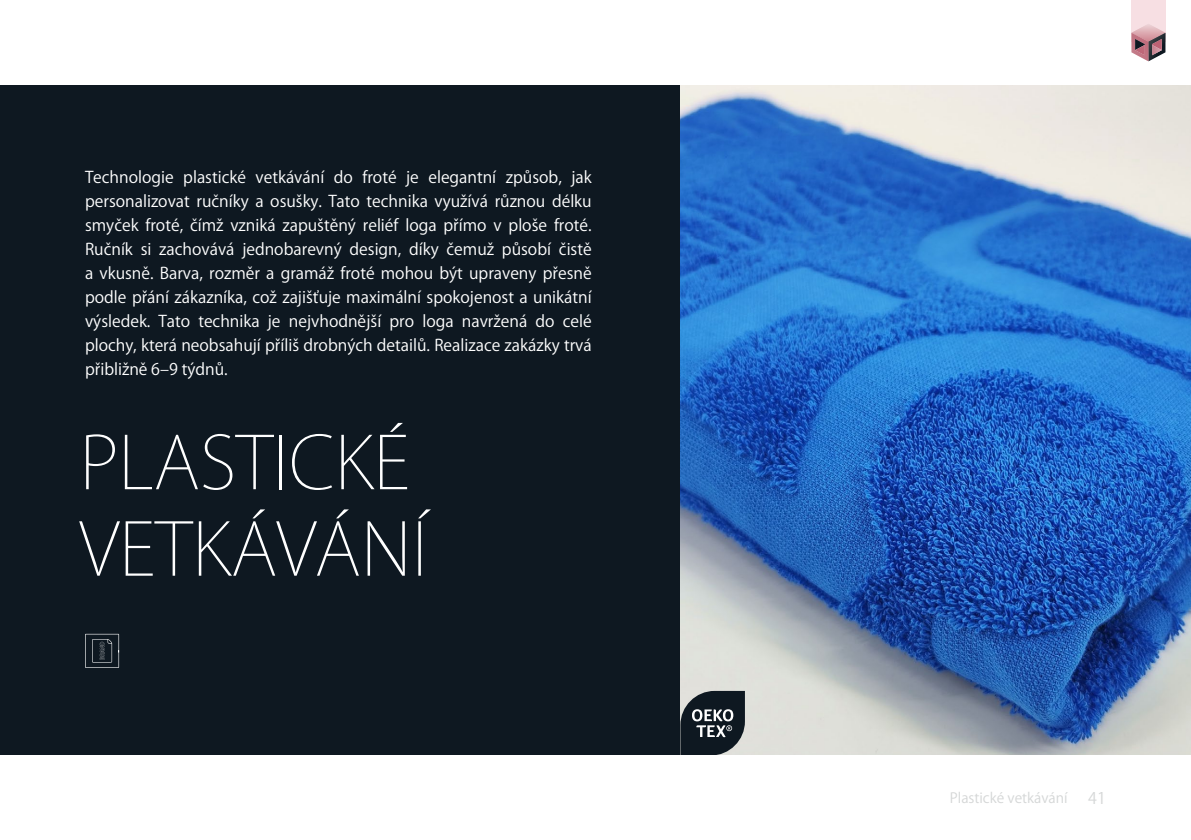
<style>
.page{position:relative;width:1191px;height:840px;background:#fff}
.page>*{position:absolute;margin:0;border:0;box-sizing:border-box;transform-origin:0 0}
.t1{font:200 72px "Koz Go Pr 6 N";color:#fff}
.t2{font:16px/24px "Koz Go Pr 6 N";color:#fff;text-align:justify}
.t3{font:16px "Koz Go Pr 6 N";color:#d5d7d7}
.t4{font:14px "Koz Go Pr 6 N";color:#d5d7d7}
</style>
<div class="page">
<div style="left:0;top:85px;width:680px;height:669px;background:#0e1821"></div>
<img style="left:680px;top:85px;width:511px;height:669px">
<svg style="left:1131px;top:0;width:34px;height:61px;background:#ceaeb5"></svg>
<svg style="left:85px;top:633px;width:34px;height:34px"></svg>
<svg style="left:680px;top:690px;width:65px;height:64px;background:#41494f"></svg>
<p class="t2" style="left:85px;top:165px;width:508px">Technologie plastické vetkávání do froté je elegantní způsob, jak personalizovat ručníky a osušky. Tato technika využívá různou délku smyček froté, čímž vzniká zapuštěný reliéf loga přímo v ploše froté.<br>Ručník si zachovává jednobarevný design, díky čemuž působí čistě a vkusně. Barva, rozměr a gramáž froté mohou být upraveny přesně podle přání zákazníka, což zajišťuje maximální spokojenost a unikátní výsledek. Tato technika je nejvhodnější pro loga navržená do celé plochy, která neobsahují příliš drobných detailů. Realizace zakázky trvá přibližně 6–9 týdnů.</p>
<p class="t1" style="left:79px;top:422px;width:332px">PLASTICKÉ</p>
<p class="t1" style="left:79px;top:508px;width:350px">VETKÁVÁNÍ</p>
<p class="t4" style="left:950px;top:789px;width:119px">Plastické vetkávání</p>
<p class="t3" style="left:1088px;top:788px;width:19px">41</p>
</div>
